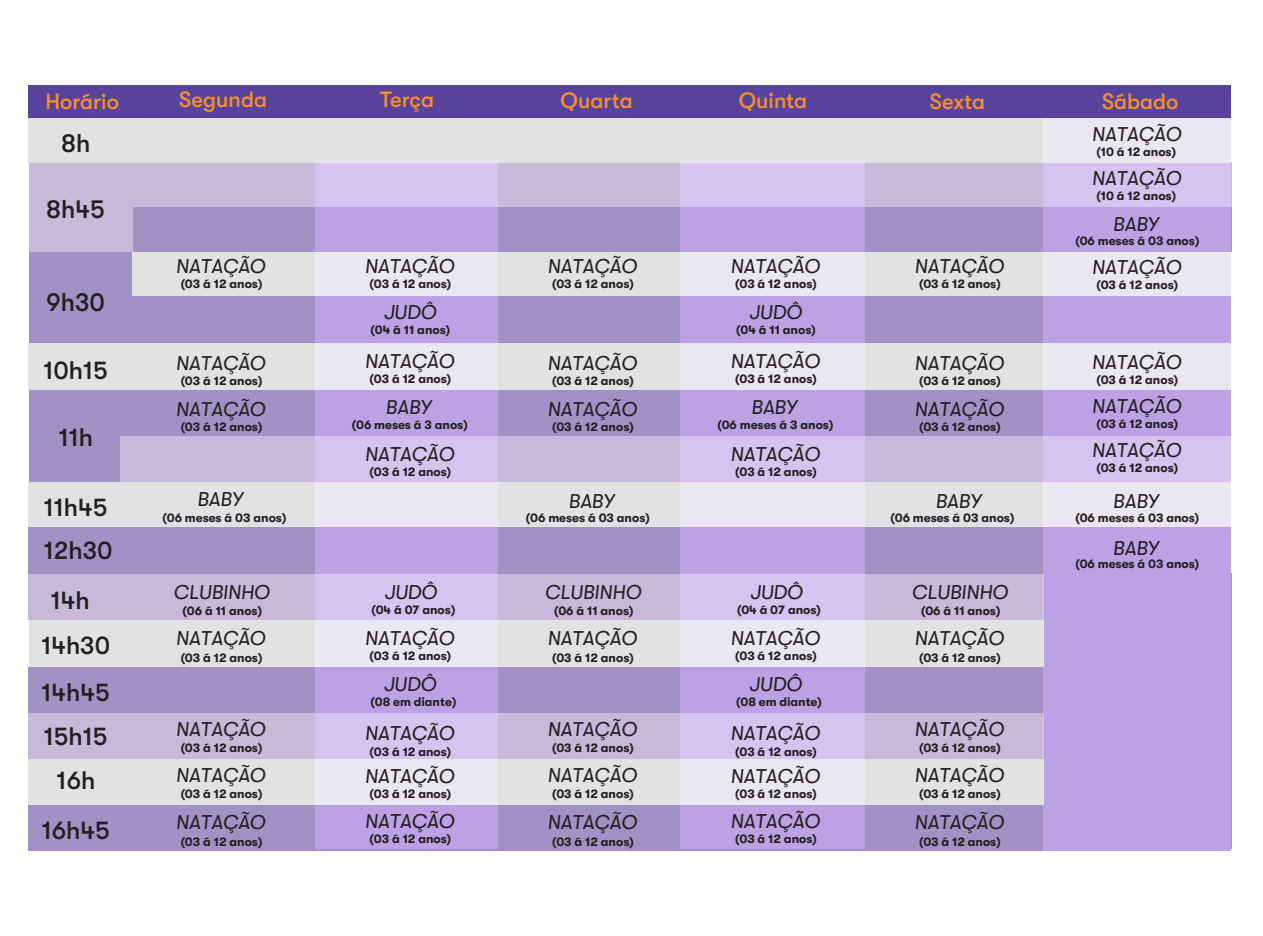
<style>
.page{position:relative;width:1263px;height:936px;background:#fff}
.page>*{position:absolute;margin:0;border:0;box-sizing:border-box;transform-origin:0 0}
.t1{font:500 25.8px "GT Walsheim Pro";color:#231f20}
.t2{font:500 25.35px/44.4px "GT Walsheim Pro";color:#231f20}
.t3{font:500 22.05px "GT Walsheim Pro";color:#f68f2a}
.t4{font:italic 19.95px "GT Walsheim Pro";letter-spacing:-.005em;color:#231f20}
.t5{font:700 12.3px "GT Walsheim Pro";color:#231f20}
</style>
<div class="page">
<div style="left:29px;top:574px;width:1202px;height:46px;background:#c6b9da"></div>
<div style="left:29px;top:620px;width:1201px;height:47px;background:#e1e2e1"></div>
<div style="left:29px;top:713px;width:1202px;height:46px;background:#c6b9da"></div>
<div style="left:29px;top:758px;width:1202px;height:46px;background:#e1e2e1"></div>
<div style="left:29px;top:804px;width:1202px;height:46px;background:#a291c5"></div>
<div style="left:29px;top:667px;width:1202px;height:46px;background:#a291c5"></div>
<div style="left:29px;top:251px;width:103px;height:92px;background:#a291c5"></div>
<div style="left:31px;top:207px;width:1200px;height:45px;background:#a291c5"></div>
<div style="left:31px;top:162px;width:1200px;height:45px;background:#c6b9da"></div>
<div style="left:29px;top:163px;width:103px;height:88px;background:#c6b9da"></div>
<div style="left:132px;top:251px;width:1099px;height:46px;background:#e1e2e1"></div>
<div style="left:29px;top:85px;width:1202px;height:33px;background:#57439b"></div>
<div style="left:29px;top:118px;width:1202px;height:45px;background:#e1e2e1"></div>
<div style="left:120px;top:296px;width:1111px;height:48px;background:#a291c5"></div>
<div style="left:29px;top:343px;width:1202px;height:47px;background:#e1e2e1"></div>
<div style="left:120px;top:390px;width:1111px;height:46px;background:#a291c5"></div>
<div style="left:118px;top:436px;width:1113px;height:46px;background:#c6b9da"></div>
<div style="left:29px;top:482px;width:1202px;height:46px;background:#e1e2e1"></div>
<div style="left:29px;top:528px;width:1202px;height:46px;background:#a291c5"></div>
<svg style="left:680px;top:161px;width:185px;height:687px;background:#d2c1ec"></svg>
<svg style="left:1043px;top:118px;width:188px;height:732px;background:#cab6e9"></svg>
<div style="left:29px;top:390px;width:91px;height:92px;background:#a291c5"></div>
<svg style="left:315px;top:161px;width:183px;height:687px;background:#d2c1ec"></svg>
<h3 class="t3" style="left:46px;top:89px;width:75px">Horário</h3>
<h3 class="t3" style="left:179px;top:87px;width:89px">Segunda</h3>
<h3 class="t3" style="left:380px;top:87px;width:56px">Terça</h3>
<h3 class="t3" style="left:561px;top:88px;width:74px">Quarta</h3>
<h3 class="t3" style="left:739px;top:88px;width:70px">Quinta</h3>
<h3 class="t3" style="left:930px;top:89px;width:57px">Sexta</h3>
<h3 class="t3" style="left:1102px;top:89px;width:78px">Sábado</h3>
<h1 class="t1" style="left:61px;top:128px;width:31px">8h</h1>
<h1 class="t1" style="left:46px;top:194px;width:60px">8h45</h1>
<h1 class="t1" style="left:47px;top:287px;width:60px">9h30</h1>
<h2 class="t2" style="left:43px;top:347px;width:66px">10h15</h2>
<h2 class="t2" style="left:59px;top:415px;width:36px">11h</h2>
<h2 class="t2" style="left:44px;top:486px;width:70px;line-height:42.5px">11h45<br>12h30</h2>
<h2 class="t2" style="left:51px;top:578px;width:40px">14h</h2>
<h2 class="t2" style="left:41px;top:622px;width:70px">14h30</h2>
<h2 class="t2" style="left:42px;top:669px;width:70px;text-align:center">14h45<br>15h15<br>16h</h2>
<h2 class="t2" style="left:42px;top:807px;width:70px">16h45</h2>
<h3 class="t4" style="left:176px;top:255px;width:91px">NATAÇÃO</h3>
<p class="t5" style="left:181px;top:277px;width:83px">(03 á 12 anos)</p>
<h3 class="t4" style="left:176px;top:352px;width:91px">NATAÇÃO</h3>
<p class="t5" style="left:181px;top:374px;width:83px">(03 á 12 anos)</p>
<h3 class="t4" style="left:176px;top:398px;width:91px">NATAÇÃO</h3>
<p class="t5" style="left:181px;top:420px;width:83px">(03 á 12 anos)</p>
<h3 class="t4" style="left:365px;top:255px;width:91px">NATAÇÃO</h3>
<p class="t5" style="left:370px;top:277px;width:83px">(03 á 12 anos)</p>
<h3 class="t4" style="left:547px;top:255px;width:91px">NATAÇÃO</h3>
<p class="t5" style="left:552px;top:277px;width:83px">(03 á 12 anos)</p>
<h3 class="t4" style="left:730px;top:255px;width:91px">NATAÇÃO</h3>
<p class="t5" style="left:735px;top:277px;width:83px">(03 á 12 anos)</p>
<h3 class="t4" style="left:914px;top:255px;width:91px">NATAÇÃO</h3>
<p class="t5" style="left:919px;top:277px;width:83px">(03 á 12 anos)</p>
<h3 class="t4" style="left:384px;top:301px;width:54px">JUDÔ</h3>
<p class="t5" style="left:371px;top:323px;width:81px">(04 á 11 anos)</p>
<h3 class="t4" style="left:749px;top:301px;width:54px">JUDÔ</h3>
<p class="t5" style="left:736px;top:323px;width:81px">(04 á 11 anos)</p>
<h3 class="t4" style="left:365px;top:350px;width:91px">NATAÇÃO</h3>
<p class="t5" style="left:370px;top:371px;width:83px">(03 á 12 anos)</p>
<h3 class="t4" style="left:386px;top:396px;width:47px">BABY</h3>
<p class="t5" style="left:352px;top:418px;width:117px">(06 meses á 3 anos)</p>
<h3 class="t4" style="left:547px;top:352px;width:91px">NATAÇÃO</h3>
<p class="t5" style="left:552px;top:374px;width:83px">(03 á 12 anos)</p>
<h3 class="t4" style="left:547px;top:398px;width:91px">NATAÇÃO</h3>
<p class="t5" style="left:552px;top:420px;width:83px">(03 á 12 anos)</p>
<h3 class="t4" style="left:730px;top:350px;width:91px">NATAÇÃO</h3>
<p class="t5" style="left:735px;top:371px;width:83px">(03 á 12 anos)</p>
<h3 class="t4" style="left:751px;top:396px;width:47px">BABY</h3>
<p class="t5" style="left:717px;top:418px;width:117px">(06 meses á 3 anos)</p>
<h3 class="t4" style="left:914px;top:352px;width:91px">NATAÇÃO</h3>
<p class="t5" style="left:919px;top:374px;width:83px">(03 á 12 anos)</p>
<h3 class="t4" style="left:914px;top:398px;width:91px">NATAÇÃO</h3>
<p class="t5" style="left:919px;top:420px;width:83px">(03 á 12 anos)</p>
<h3 class="t4" style="left:365px;top:443px;width:91px">NATAÇÃO</h3>
<p class="t5" style="left:370px;top:465px;width:83px">(03 á 12 anos)</p>
<h3 class="t4" style="left:730px;top:443px;width:91px">NATAÇÃO</h3>
<p class="t5" style="left:735px;top:465px;width:83px">(03 á 12 anos)</p>
<h3 class="t4" style="left:197px;top:488px;width:47px">BABY</h3>
<p class="t5" style="left:162px;top:510px;width:125px">(06 meses á 03 anos)</p>
<p class="t5" style="left:526px;top:510px;width:125px">(06 meses á 03 anos)</p>
<p class="t5" style="left:890px;top:510px;width:125px">(06 meses á 03 anos)</p>
<h3 class="t4" style="left:568px;top:490px;width:47px">BABY</h3>
<h3 class="t4" style="left:935px;top:490px;width:47px">BABY</h3>
<h3 class="t4" style="left:174px;top:580px;width:98px">CLUBINHO</h3>
<p class="t5" style="left:183px;top:604px;width:81px">(06 á 11 anos)</p>
<h3 class="t4" style="left:384px;top:580px;width:54px">JUDÔ</h3>
<p class="t5" style="left:371px;top:602px;width:85px">(04 á 07 anos)</p>
<h3 class="t4" style="left:545px;top:580px;width:98px">CLUBINHO</h3>
<p class="t5" style="left:554px;top:604px;width:81px">(06 á 11 anos)</p>
<h3 class="t4" style="left:750px;top:580px;width:54px">JUDÔ</h3>
<p class="t5" style="left:737px;top:602px;width:85px">(04 á 07 anos)</p>
<h3 class="t4" style="left:912px;top:580px;width:98px">CLUBINHO</h3>
<p class="t5" style="left:921px;top:604px;width:81px">(06 á 11 anos)</p>
<h3 class="t4" style="left:176px;top:627px;width:91px">NATAÇÃO</h3>
<p class="t5" style="left:181px;top:651px;width:83px">(03 á 12 anos)</p>
<h3 class="t4" style="left:365px;top:627px;width:91px">NATAÇÃO</h3>
<p class="t5" style="left:370px;top:649px;width:83px">(03 á 12 anos)</p>
<h3 class="t4" style="left:547px;top:627px;width:91px">NATAÇÃO</h3>
<p class="t5" style="left:552px;top:651px;width:83px">(03 á 12 anos)</p>
<h3 class="t4" style="left:730px;top:627px;width:91px">NATAÇÃO</h3>
<p class="t5" style="left:735px;top:649px;width:83px">(03 á 12 anos)</p>
<h3 class="t4" style="left:914px;top:627px;width:91px">NATAÇÃO</h3>
<p class="t5" style="left:919px;top:651px;width:83px">(03 á 12 anos)</p>
<h3 class="t4" style="left:384px;top:673px;width:54px">JUDÔ</h3>
<p class="t5" style="left:371px;top:694px;width:87px">(08 em diante)</p>
<h3 class="t4" style="left:749px;top:673px;width:54px">JUDÔ</h3>
<p class="t5" style="left:736px;top:694px;width:87px">(08 em diante)</p>
<h3 class="t4" style="left:176px;top:717px;width:91px">NATAÇÃO</h3>
<p class="t5" style="left:181px;top:741px;width:83px">(03 á 12 anos)</p>
<h3 class="t4" style="left:176px;top:763px;width:91px">NATAÇÃO</h3>
<p class="t5" style="left:181px;top:787px;width:83px">(03 á 12 anos)</p>
<h3 class="t4" style="left:176px;top:811px;width:91px">NATAÇÃO</h3>
<p class="t5" style="left:181px;top:834px;width:83px">(03 á 12 anos)</p>
<h3 class="t4" style="left:365px;top:722px;width:91px">NATAÇÃO</h3>
<p class="t5" style="left:370px;top:744px;width:83px">(03 á 12 anos)</p>
<h3 class="t4" style="left:365px;top:765px;width:91px">NATAÇÃO</h3>
<p class="t5" style="left:370px;top:786px;width:83px">(03 á 12 anos)</p>
<h3 class="t4" style="left:365px;top:810px;width:91px">NATAÇÃO</h3>
<p class="t5" style="left:370px;top:832px;width:83px">(03 á 12 anos)</p>
<h3 class="t4" style="left:547px;top:717px;width:91px">NATAÇÃO</h3>
<p class="t5" style="left:552px;top:741px;width:83px">(03 á 12 anos)</p>
<h3 class="t4" style="left:547px;top:763px;width:91px">NATAÇÃO</h3>
<p class="t5" style="left:552px;top:787px;width:83px">(03 á 12 anos)</p>
<h3 class="t4" style="left:547px;top:811px;width:91px">NATAÇÃO</h3>
<p class="t5" style="left:552px;top:834px;width:83px">(03 á 12 anos)</p>
<h3 class="t4" style="left:730px;top:722px;width:91px">NATAÇÃO</h3>
<p class="t5" style="left:735px;top:744px;width:83px">(03 á 12 anos)</p>
<h3 class="t4" style="left:730px;top:765px;width:91px">NATAÇÃO</h3>
<p class="t5" style="left:735px;top:786px;width:83px">(03 á 12 anos)</p>
<h3 class="t4" style="left:730px;top:810px;width:91px">NATAÇÃO</h3>
<p class="t5" style="left:735px;top:832px;width:83px">(03 á 12 anos)</p>
<h3 class="t4" style="left:914px;top:717px;width:91px">NATAÇÃO</h3>
<p class="t5" style="left:919px;top:741px;width:83px">(03 á 12 anos)</p>
<h3 class="t4" style="left:914px;top:763px;width:91px">NATAÇÃO</h3>
<p class="t5" style="left:919px;top:787px;width:83px">(03 á 12 anos)</p>
<h3 class="t4" style="left:914px;top:811px;width:91px">NATAÇÃO</h3>
<p class="t5" style="left:919px;top:834px;width:83px">(03 á 12 anos)</p>
<h3 class="t4" style="left:1092px;top:123px;width:91px">NATAÇÃO</h3>
<p class="t5" style="left:1096px;top:145px;width:81px">(10 á 12 anos)</p>
<h3 class="t4" style="left:1092px;top:167px;width:91px">NATAÇÃO</h3>
<p class="t5" style="left:1096px;top:189px;width:81px">(10 á 12 anos)</p>
<h3 class="t4" style="left:1113px;top:213px;width:47px">BABY</h3>
<p class="t5" style="left:1075px;top:233px;width:125px">(06 meses á 03 anos)</p>
<h3 class="t4" style="left:1092px;top:256px;width:91px">NATAÇÃO</h3>
<p class="t5" style="left:1096px;top:278px;width:83px">(03 á 12 anos)</p>
<h3 class="t4" style="left:1092px;top:351px;width:91px">NATAÇÃO</h3>
<p class="t5" style="left:1096px;top:373px;width:83px">(03 á 12 anos)</p>
<h3 class="t4" style="left:1092px;top:395px;width:91px">NATAÇÃO</h3>
<p class="t5" style="left:1096px;top:416px;width:83px">(03 á 12 anos)</p>
<h3 class="t4" style="left:1092px;top:439px;width:91px">NATAÇÃO</h3>
<p class="t5" style="left:1096px;top:461px;width:83px">(03 á 12 anos)</p>
<h3 class="t4" style="left:1113px;top:490px;width:47px">BABY</h3>
<p class="t5" style="left:1075px;top:510px;width:125px">(06 meses á 03 anos)</p>
<h3 class="t4" style="left:1113px;top:537px;width:47px">BABY</h3>
<p class="t5" style="left:1075px;top:557px;width:125px">(06 meses á 03 anos)</p>
</div>
